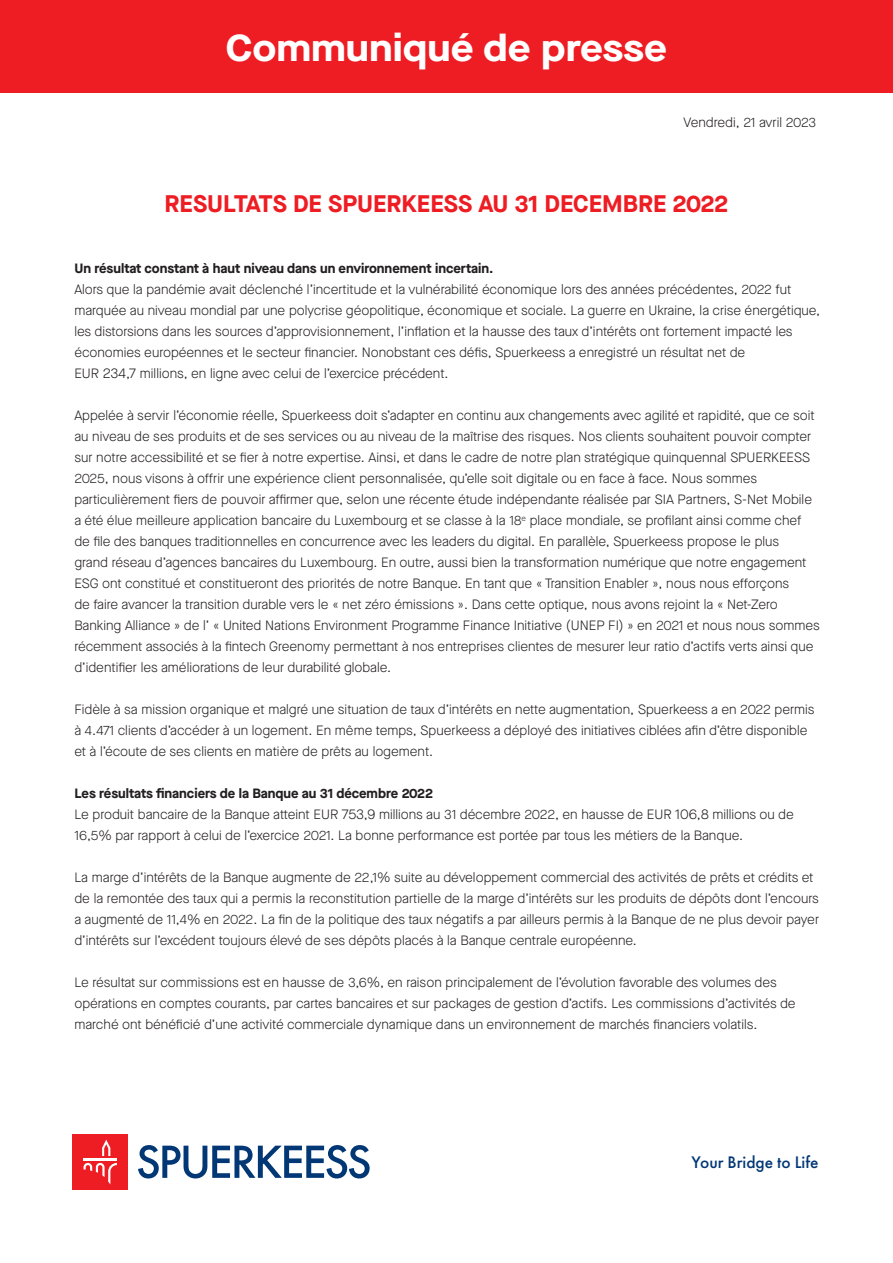
<style>
.page{position:relative;width:893px;height:1263px;background:#fff}
.page>*{position:absolute;margin:0;border:0;box-sizing:border-box;transform-origin:0 0}
.t1{font:700 37.5px "Maison Neue";color:#fff;scale:1.1 1}
.t2{font:700 24px "Maison Neue";color:#ee1d23}
.t3{font:500 17.4px "Futura PT";color:#013775}
.t4{font:300 13.5px/21px "Maison Neue";color:#231f20}
.t5{font:700 13.5px "Maison Neue";color:#231f20}
</style>
<div class="page">
<div style="left:0;top:0;width:893px;height:93px;background:#ee1d23"></div>
<svg style="left:138px;top:1145px;width:232px;height:33px"></svg>
<div style="left:72px;top:1134px;width:56px;height:56px;background:#ee1d23"></div>
<svg style="left:102px;top:1139px;width:8px;height:17px"></svg>
<hr style="left:84px;top:1158px;width:33px;height:3px;background:#fff">
<svg style="left:84px;top:1163px;width:33px;height:22px"></svg>
<h1 class="t1" style="left:226px;top:21px;width:403px">Communiqué de presse</h1>
<p class="t4" style="left:683px;top:112px;width:134px">Vendredi, 21 avril 2023</p>
<h2 class="t2" style="left:165px;top:187px;width:565px">RESULTATS DE SPUERKEESS AU 31 DECEMBRE 2022</h2>
<p class="t5" style="left:74px;top:259px;width:421px">Un résultat constant à haut niveau dans un environnement incertain.</p>
<p class="t4" style="left:74px;top:279px;width:747px">Alors que la pandémie avait déclenché l’incertitude et la vulnérabilité économique lors des années précédentes, 2022 fut marquée au niveau mondial par une polycrise géopolitique, économique et sociale. La guerre en Ukraine, la crise énergétique, les distorsions dans les sources d’approvisionnement, l’inflation et la hausse des taux d’intérêts ont fortement impacté les économies européennes et le secteur financier. Nonobstant ces défis, Spuerkeess a enregistré un résultat net de<br>EUR 234,7 millions, en ligne avec celui de l’exercice précédent.</p>
<p class="t4" style="left:74px;top:405px;width:747px">Appelée à servir l’économie réelle, Spuerkeess doit s’adapter en continu aux changements avec agilité et rapidité, que ce soit au niveau de ses produits et de ses services ou au niveau de la maîtrise des risques. Nos clients souhaitent pouvoir compter sur notre accessibilité et se fier à notre expertise. Ainsi, et dans le cadre de notre plan stratégique quinquennal SPUERKEESS 2025, nous visons à offrir une expérience client personnalisée, qu’elle soit digitale ou en face à face. Nous sommes particulièrement fiers de pouvoir affirmer que, selon une récente étude indépendante réalisée par SIA Partners, S-Net Mobile a été élue meilleure application bancaire du Luxembourg et se classe à la 18<sup>e</sup> place mondiale, se profilant ainsi comme chef de file des banques traditionnelles en concurrence avec les leaders du digital. En parallèle, Spuerkeess propose le plus<br>grand réseau d’agences bancaires du Luxembourg. En outre, aussi bien la transformation numérique que notre engagement ESG ont constitué et constitueront des priorités de notre Banque. En tant que « Transition Enabler », nous nous efforçons<br>de faire avancer la transition durable vers le « net zéro émissions ». Dans cette optique, nous avons rejoint la « Net-Zero Banking Alliance » de l’ « United Nations Environment Programme Finance Initiative (UNEP FI) » en 2021 et nous nous sommes récemment associés à la fintech Greenomy permettant à nos entreprises clientes de mesurer leur ratio d’actifs verts ainsi que d’identifier les améliorations de leur durabilité globale.</p>
<p class="t4" style="left:74px;top:699px;width:742px">Fidèle à sa mission organique et malgré une situation de taux d’intérêts en nette augmentation, Spuerkeess a en 2022 permis à 4.471 clients d’accéder à un logement. En même temps, Spuerkeess a déployé des initiatives ciblées afin d’être disponible et à l’écoute de ses clients en matière de prêts au logement.</p>
<p class="t5" style="left:74px;top:784px;width:360px">Les résultats financiers de la Banque au 31 décembre 2022</p>
<p class="t4" style="left:74px;top:804px;width:721px">Le produit bancaire de la Banque atteint EUR 753,9 millions au 31 décembre 2022, en hausse de EUR 106,8 millions ou de<br>16,5% par rapport à celui de l’exercice 2021. La bonne performance est portée par tous les métiers de la Banque.</p>
<p class="t4" style="left:74px;top:867px;width:746px">La marge d’intérêts de la Banque augmente de 22,1% suite au développement commercial des activités de prêts et crédits et de la remontée des taux qui a permis la reconstitution partielle de la marge d’intérêts sur les produits de dépôts dont l’encours a augmenté de 11,4% en 2022. La fin de la politique des taux négatifs a par ailleurs permis à la Banque de ne plus devoir payer d’intérêts sur l’excédent toujours élevé de ses dépôts placés à la Banque centrale européenne.</p>
<p class="t4" style="left:74px;top:972px;width:723px">Le résultat sur commissions est en hausse de 3,6%, en raison principalement de l’évolution favorable des volumes des opérations en comptes courants, par cartes bancaires et sur packages de gestion d’actifs. Les commissions d’activités de marché ont bénéficié d’une activité commerciale dynamique dans un environnement de marchés financiers volatils.</p>
<p class="t3" style="left:692px;top:1152px;width:128px">Your Bridge to Life</p>
</div>
